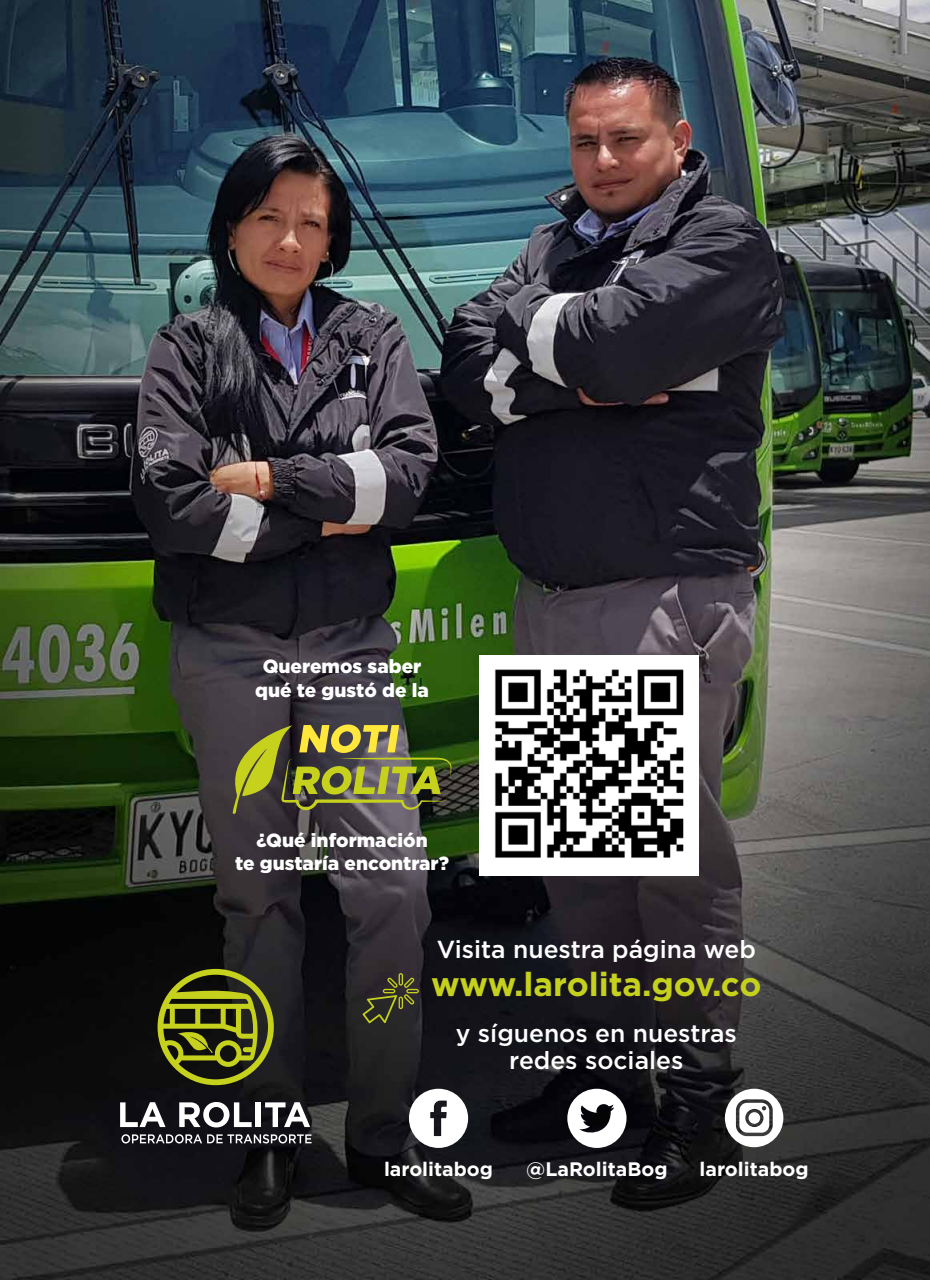
<style>
.page{position:relative;width:930px;height:1280px;background:#fff}
.page>*{position:absolute;margin:0;border:0;box-sizing:border-box;transform-origin:0 0}
.t1{font:700 33.2px "Gotham";color:#c5d11c}
.t2{font:500 24.6px/27.1px "Gotham";color:#fff;text-align:center}
.t3{font:700 19.5px "Gotham";color:#fff}
.t4{font:900 19px/23.7px "Gotham";color:#fff;text-align:center}
</style>
<div class="page">
<img style="left:0;top:0;width:930px;height:1280px">
<svg style="left:120px;top:1102px;width:46px;height:25px"></svg>
<svg style="left:179px;top:1102px;width:73px;height:25px"></svg>
<div style="left:256px;top:1102px;width:5px;height:25px;background:#fff"></div>
<svg style="left:265px;top:1102px;width:45px;height:25px"></svg>
<svg style="left:121px;top:1134px;width:191px;height:10px"></svg>
<svg style="left:158px;top:969px;width:116px;height:116px;background:#565b17"></svg>
<svg style="left:567px;top:1089px;width:60px;height:59px"></svg>
<svg style="left:409px;top:1089px;width:59px;height:59px"></svg>
<svg style="left:725px;top:1089px;width:58px;height:58px"></svg>
<svg style="left:363px;top:973px;width:56px;height:50px;background:#424129"></svg>
<svg style="left:232px;top:725px;width:220px;height:89px;background:#6f7037"></svg>
<img style="left:479px;top:655px;width:219px;height:220px">
<p class="t4" style="left:255px;top:654px;width:175px">Queremos saber qué te gustó de la</p>
<p class="t4" style="left:235px;top:828px;width:215px">¿Qué información<br>te gustaría encontrar?</p>
<p class="t2" style="left:437px;top:935px;width:321px">Visita nuestra página web</p>
<h1 class="t1" style="left:431px;top:965px;width:332px">www.larolita.gov.co</h1>
<p class="t2" style="left:456px;top:1019px;width:282px">y síguenos en nuestras redes sociales</p>
<p class="t3" style="left:384px;top:1158px;width:111px">larolitabog</p>
<p class="t3" style="left:526px;top:1158px;width:143px">@LaRolitaBog</p>
<p class="t3" style="left:700px;top:1158px;width:111px">larolitabog</p>
</div>
